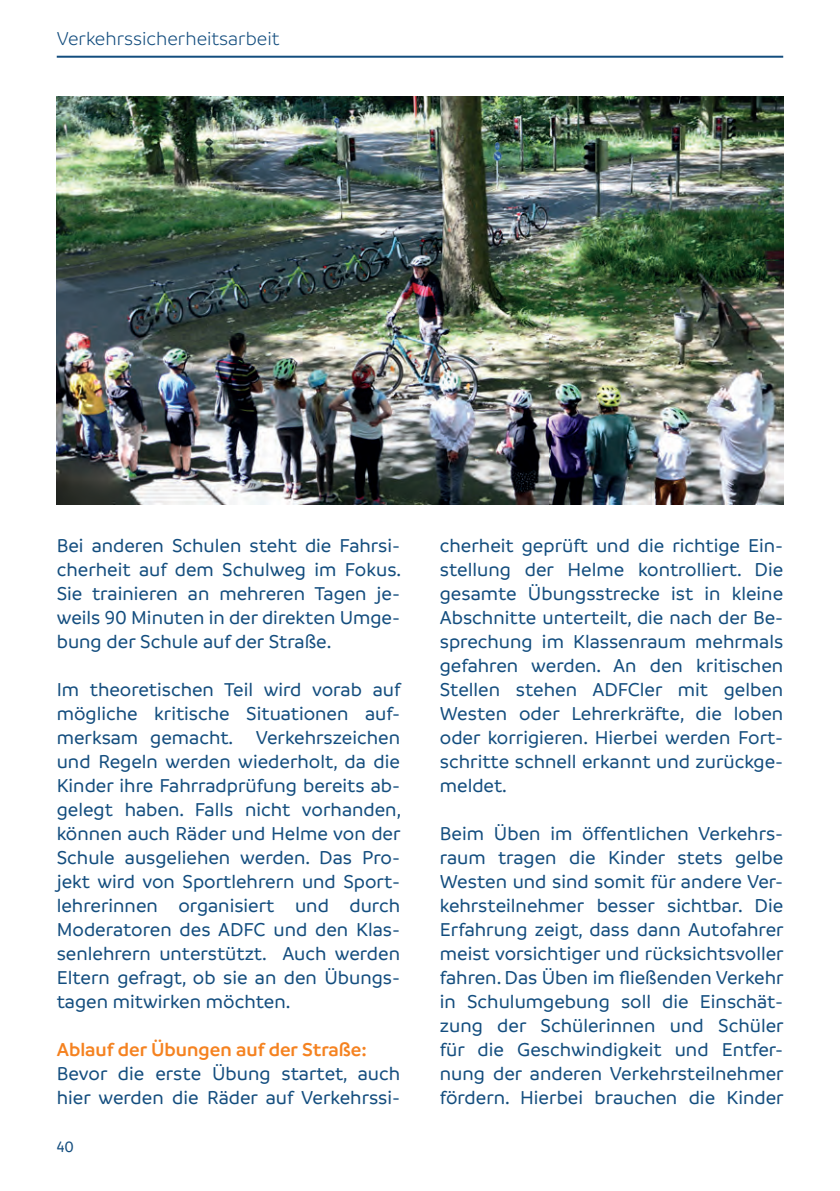
<style>
.page{position:relative;width:840px;height:1191px;background:#fff}
.page>*{position:absolute;margin:0;border:0;box-sizing:border-box;transform-origin:0 0}
.t1{font:500 20px/24px "Branding";color:#134d7e;text-align:justify}
.t2{font:600 20px "Branding";color:#f58220}
.t3{font:300 20px "Branding";color:#134d7e}
.t4{font:500 16px "Branding";color:#134d7e}
</style>
<div class="page">
<hr style="left:57px;top:56px;width:725px;height:2px;background:#134d7e">
<img style="left:57px;top:96px;width:725px;height:408px">
<p class="t3" style="left:57px;top:28px;width:224px">Verkehrssicherheitsarbeit</p>
<p class="t1" style="left:57px;top:534px;width:346px">Bei anderen Schulen steht die Fahrsi&shy;cherheit auf dem Schulweg im Fokus.<br>Sie trainieren an mehreren Tagen je&shy;weils 90 Minuten in der direkten Umge&shy;bung der Schule auf der Straße.</p>
<p class="t1" style="left:57px;top:678px;width:346px">Im theoretischen Teil wird vorab auf mögliche kritische Situationen auf&shy;merksam gemacht. Verkehrszeichen und Regeln werden wiederholt, da die Kinder ihre Fahrradprüfung bereits ab&shy;gelegt haben. Falls nicht vorhanden, können auch Räder und Helme von der Schule ausgeliehen werden. Das Pro&shy;jekt wird von Sportlehrern und Sport&shy;lehrerinnen organisiert und durch Moderatoren des ADFC und den Klas&shy;senlehrern unterstützt. Auch werden Eltern gefragt, ob sie an den Übungs&shy;tagen mitwirken möchten.</p>
<p class="t2" style="left:57px;top:1039px;width:311px">Ablauf der Übungen auf der Straße:</p>
<p class="t1" style="left:57px;top:1062px;width:344px">Bevor die erste Übung startet, auch hier werden die Räder auf Verkehrssi-</p>
<p class="t4" style="left:57px;top:1138px;width:19px">40</p>
<p class="t1" style="left:439px;top:534px;width:345px">cherheit geprüft und die richtige Ein&shy;stellung der Helme kontrolliert. Die gesamte Übungsstrecke ist in kleine Abschnitte unterteilt, die nach der Be&shy;sprechung im Klassenraum mehrmals gefahren werden. An den kritischen Stellen stehen ADFCler mit gelben Westen oder Lehrerkräfte, die loben oder korrigieren. Hierbei werden Fort&shy;schritte schnell erkannt und zurückge&shy;meldet.</p>
<p class="t1" style="left:439px;top:822px;width:345px">Beim Üben im öffentlichen Verkehrs&shy;raum tragen die Kinder stets gelbe Westen und sind somit für andere Ver&shy;kehrsteilnehmer besser sichtbar. Die Erfahrung zeigt, dass dann Autofahrer meist vorsichtiger und rücksichtsvoller fahren. Das Üben im fließenden Verkehr in Schulumgebung soll die Einschät&shy;zung der Schülerinnen und Schüler für die Geschwindigkeit und Entfer&shy;nung der anderen Verkehrsteilnehmer fördern. Hierbei brauchen die Kinder</p>
</div>
